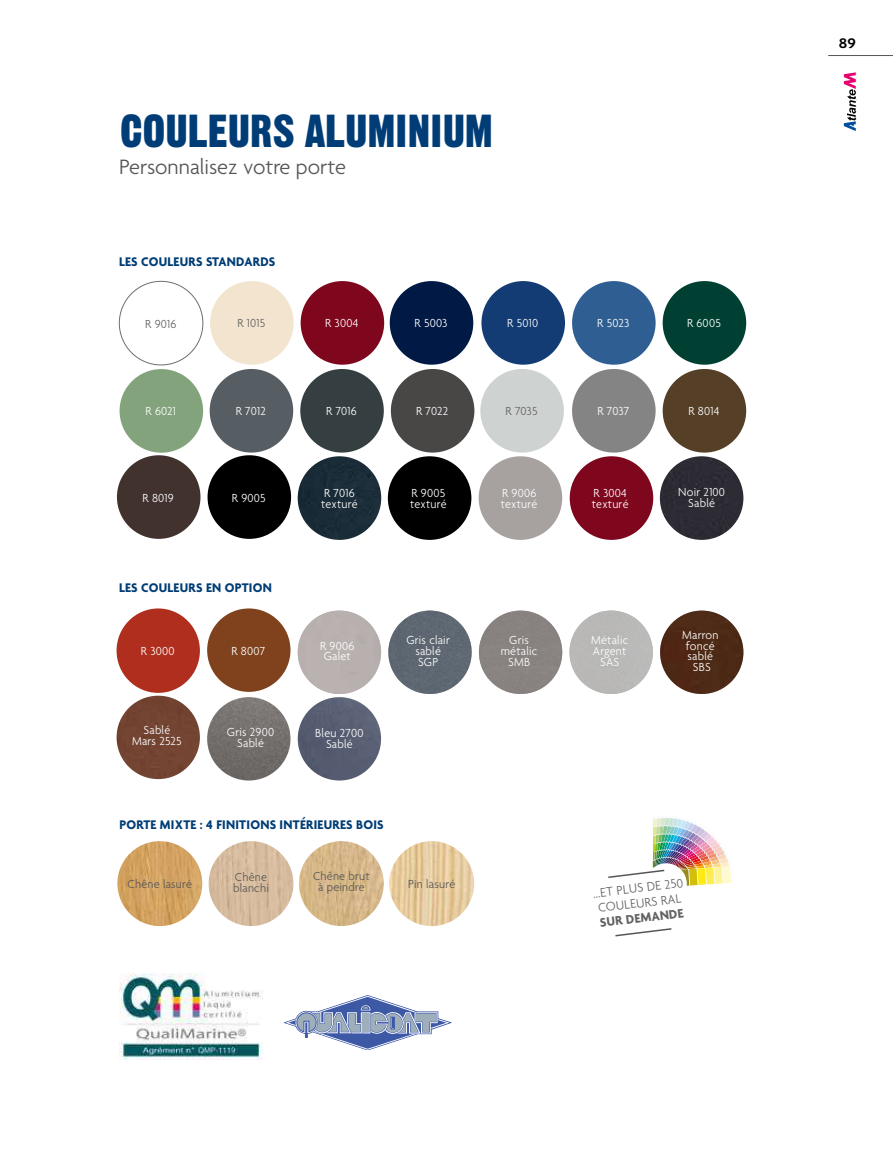
<style>
.page{position:relative;width:893px;height:1149px;background:#fff}
.page>*{position:absolute;margin:0;border:0;box-sizing:border-box;transform-origin:0 0}
.t1{font:45px "Gothic Thirteen";color:#003d76}
.t2{font:300 22.5px "Agenda";color:#565655}
.t3{font:600 15px "Agenda";color:#000;scale:1.1 1}
.t4{font:700 13.5px "Agenda";letter-spacing:.02em;color:#003d76;scale:.96 1}
.t5{font:300 13.5px/15px "Agenda";color:#626261;scale:.96 1}
.t6{font:700 13.5px "Agenda";color:#626261;scale:.96 1}
.t7{font:300 12.6px/10.6px "Agenda";letter-spacing:.02em;color:#fff;text-align:center;scale:.96 1}
.t8{font:300 12.6px/10.5px "Agenda";letter-spacing:.02em;color:#565655;scale:.96 1}
.t9{font:300 12.6px "Agenda";letter-spacing:.02em;color:#626261;scale:.96 1}
</style>
<div class="page">
<hr style="left:828px;top:55px;width:65px;height:1px;background:#565655">
<svg style="left:844px;top:72px;width:12px;height:59px"></svg>
<img style="left:608px;top:818px;width:123px;height:68px">
<svg style="left:615px;top:928px;width:57px;height:9px"></svg>
<svg style="left:284px;top:995px;width:167px;height:54px"></svg>
<img style="left:119px;top:973px;width:144px;height:86px">
<div style="left:210px;top:281px;width:84px;height:83px;background:#f3e4cf;border-radius:50%"></div>
<div style="left:301px;top:281px;width:83px;height:83px;background:#7e061d;border-radius:50%"></div>
<div style="left:390px;top:281px;width:83px;height:83px;background:#001a45;border-radius:50%"></div>
<div style="left:481px;top:281px;width:84px;height:83px;background:#133c74;border-radius:50%"></div>
<div style="left:572px;top:281px;width:84px;height:83px;background:#2f5f92;border-radius:50%"></div>
<div style="left:663px;top:281px;width:83px;height:83px;background:#004033;border-radius:50%"></div>
<div style="left:120px;top:369px;width:83px;height:83px;background:#82a37c;border-radius:50%"></div>
<div style="left:210px;top:369px;width:83px;height:83px;background:#575e63;border-radius:50%"></div>
<div style="left:300px;top:369px;width:84px;height:83px;background:#353f41;border-radius:50%"></div>
<div style="left:391px;top:369px;width:83px;height:83px;background:#494646;border-radius:50%"></div>
<div style="left:480px;top:369px;width:84px;height:83px;background:#ced2d1;border-radius:50%"></div>
<div style="left:572px;top:369px;width:84px;height:83px;background:#858485;border-radius:50%"></div>
<div style="left:663px;top:369px;width:83px;height:83px;background:#554027;border-radius:50%"></div>
<div style="left:117px;top:455px;width:83px;height:83px;background:#41322e;border-radius:50%"></div>
<div style="left:208px;top:455px;width:83px;height:83px;background:#000;border-radius:50%"></div>
<div style="left:117px;top:608px;width:83px;height:84px;background:#b02e1e;border-radius:50%"></div>
<div style="left:207px;top:608px;width:83px;height:83px;background:#7f421d;border-radius:50%"></div>
<div style="left:298px;top:610px;width:83px;height:83px;background:#b8b0ae;border-radius:42px"></div>
<div style="left:388px;top:610px;width:84px;height:83px;background:#5e6772;border-radius:42px"></div>
<img style="left:117px;top:840px;width:85px;height:85px;border-radius:42px">
<img style="left:209px;top:840px;width:84px;height:85px;border-radius:42px">
<img style="left:389px;top:840px;width:85px;height:85px;border-radius:42px">
<img style="left:299px;top:840px;width:85px;height:85px;border-radius:42px">
<div style="left:479px;top:610px;width:83px;height:83px;background:#888380;border-radius:42px"></div>
<div style="left:569px;top:610px;width:84px;height:83px;background:#b9b8b7;border-radius:42px"></div>
<div style="left:660px;top:610px;width:83px;height:83px;background:#4d2916;border-radius:42px"></div>
<div style="left:117px;top:695px;width:83px;height:83px;background:#734432;border-radius:42px"></div>
<img style="left:207px;top:697px;width:83px;height:83px;border-radius:42px">
<div style="left:298px;top:697px;width:83px;height:83px;background:#575d71;border-radius:42px"></div>
<div style="left:388px;top:456px;width:83px;height:83px;background:#000;border-radius:50%"></div>
<div style="left:479px;top:456px;width:83px;height:83px;background:#a7a1a0;border-radius:50%"></div>
<div style="left:570px;top:456px;width:83px;height:83px;background:#7e061d;border-radius:50%"></div>
<div style="left:660px;top:456px;width:83px;height:83px;background:#2d2c34;border-radius:42px"></div>
<div style="left:298px;top:456px;width:83px;height:83px;background:#1a2c38;border-radius:42px"></div>
<h1 class="t1" style="left:120px;top:103px;width:374px">COULEURS ALUMINIUM</h1>
<h2 class="t2" style="left:119px;top:154px;width:228px">Personnalisez votre porte</h2>
<p class="t4" style="left:119px;top:254px;width:164px">LES COULEURS STANDARDS</p>
<p class="t9" style="left:145px;top:317px;width:34px">R 9016</p>
<p class="t9" style="left:237px;top:316px;width:31px">R 1015</p>
<p class="t7" style="left:325px;top:319px;width:36px">R 3004</p>
<p class="t7" style="left:415px;top:319px;width:36px">R 5003</p>
<p class="t7" style="left:507px;top:319px;width:34px">R 5010</p>
<p class="t7" style="left:597px;top:319px;width:35px">R 5023</p>
<p class="t7" style="left:687px;top:319px;width:37px">R 6005</p>
<p class="t7" style="left:146px;top:406px;width:33px">R 6021</p>
<p class="t7" style="left:236px;top:406px;width:33px">R 7012</p>
<p class="t7" style="left:326px;top:406px;width:33px">R 7016</p>
<p class="t7" style="left:416px;top:406px;width:35px">R 7022</p>
<p class="t9" style="left:506px;top:404px;width:35px">R 7035</p>
<p class="t7" style="left:597px;top:406px;width:35px">R 7037</p>
<p class="t7" style="left:688px;top:406px;width:34px">R 8014</p>
<p class="t7" style="left:143px;top:493px;width:34px">R 8019</p>
<p class="t7" style="left:232px;top:493px;width:37px">R 9005</p>
<p class="t4" style="left:119px;top:579px;width:161px">LES COULEURS EN OPTION</p>
<p class="t7" style="left:321px;top:488px;width:40px;line-height:11.1px;text-align:left">R 7016 texturé</p>
<p class="t7" style="left:410px;top:488px;width:40px;line-height:11.1px;text-align:left">R 9005 texturé</p>
<p class="t7" style="left:501px;top:488px;width:40px;line-height:11.1px;text-align:left">R 9006 texturé</p>
<p class="t7" style="left:592px;top:488px;width:40px;line-height:11.1px;text-align:left">R 3004 texturé</p>
<p class="t7" style="left:678px;top:487px;width:50px;line-height:11.1px">Noir 2100<br>Sablé</p>
<p class="t7" style="left:141px;top:646px;width:37px">R 3000</p>
<p class="t7" style="left:231px;top:646px;width:37px">R 8007</p>
<p class="t7" style="left:320px;top:641px;width:37px;text-align:left">R 9006<br>Galet</p>
<p class="t7" style="left:406px;top:635px;width:47px">Gris clair sablé<br>SGP</p>
<p class="t7" style="left:132px;top:725px;width:53px">Sablé<br>Mars 2525</p>
<p class="t7" style="left:227px;top:727px;width:51px">Gris 2900<br>Sablé</p>
<p class="t7" style="left:315px;top:728px;width:52px">Bleu 2700<br>Sablé</p>
<p class="t4" style="left:119px;top:817px;width:277px">PORTE MIXTE : 4 FINITIONS INTÉRIEURES BOIS</p>
<p class="t8" style="left:128px;top:879px;width:69px">Chêne lasuré</p>
<p class="t8" style="left:233px;top:872px;width:39px">Chêne blanchi</p>
<p class="t8" style="left:313px;top:871px;width:61px;text-align:center">Chêne brut à peindre</p>
<p class="t8" style="left:408px;top:879px;width:51px">Pin lasuré</p>
<p class="t7" style="left:501px;top:635px;width:40px">Gris métalic<br>SMB</p>
<p class="t7" style="left:591px;top:635px;width:40px">Métalic<br>Argent<br>SAS</p>
<p class="t7" style="left:682px;top:630px;width:39px">Marron foncé sablé<br>SBS</p>
<p class="t5" style="left:592px;top:886px;width:96px;rotate:-7deg">…ET PLUS DE 250<br>COULEURS RAL</p>
<p class="t6" style="left:599px;top:915px;width:89px;rotate:-7deg">SUR DEMANDE</p>
<p class="t3" style="left:839px;top:35px;width:17px">89</p>
</div>
